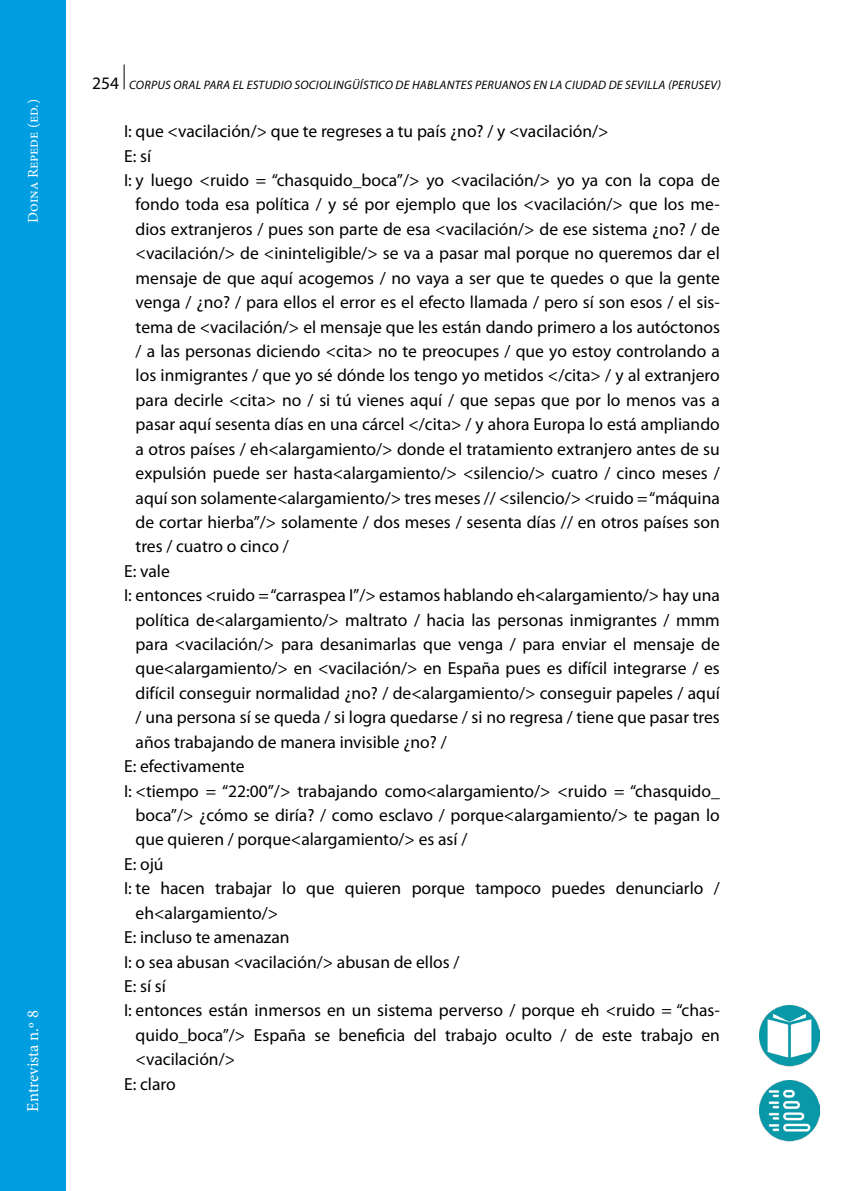
<style>
.page{position:relative;width:844px;height:1191px;background:#fff}
.page>*{position:absolute;margin:0;border:0;box-sizing:border-box;transform-origin:0 0}
._0010_texto_normal_t{font:17.5px/24.3px "Myriad Pro";color:#000;text-align:justify}
.t1{font:16.62px "Minion Pro";color:#fff}
.t2{font:14.88px "Minion Pro";color:#fff}
.t3{font:italic 12.25px "Myriad Pro";letter-spacing:.02em;color:#000}
.s1{font-style:normal;font-size:17.5px}
</style>
<div class="page">
<svg style="left:124px;top:64px;width:1px;height:25px"></svg>
<img style="left:759px;top:1005px;width:60px;height:61px">
<img style="left:759px;top:1081px;width:60px;height:60px">
<div style="left:0;top:0;width:66px;height:1191px;background:#009ee0"></div>
<hr style="left:843px;top:0;width:1px;height:1191px;background:#009ee0">
<p class="t2" style="left:23px;top:223px;width:125px;rotate:-90deg">Doina Repede (ed.)</p>
<p class="t1" style="left:22px;top:1111px;width:103px;rotate:-90deg">Entrevista n.º 8</p>
<p class="t3" style="left:92px;top:79px;width:630px"><span class="s1">254</span> CORPUS ORAL PARA EL ESTUDIO SOCIOLINGÜÍSTICO DE HABLANTES PERUANOS EN LA CIUDAD DE SEVILLA (PERUSEV)</p>
<p class="_0010_texto_normal_t" style="left:124px;top:119px;width:486px">I: que &lt;vacilación/&gt; que te regreses a tu país ¿no? / y &lt;vacilación/&gt;</p>
<p class="_0010_texto_normal_t" style="left:124px;top:144px;width:28px">E: sí</p>
<p class="_0010_texto_normal_t" style="left:136px;top:168px;width:585px;text-indent:-12px">I: y luego &lt;ruido = “chasquido_boca”/&gt; yo &lt;vacilación/&gt; yo ya con la copa de fondo toda esa política / y sé por ejemplo que los &lt;vacilación/&gt; que los me&shy;dios extranjeros / pues son parte de esa &lt;vacilación/&gt; de ese sistema ¿no? / de &lt;vacilación/&gt; de &lt;ininteligible/&gt; se va a pasar mal porque no queremos dar el mensaje de que aquí acogemos / no vaya a ser que te quedes o que la gente venga / ¿no? / para ellos el error es el efecto llamada / pero sí son esos / el sis&shy;tema de &lt;vacilación/&gt; el mensaje que les están dando primero a los autóctonos / a las personas diciendo &lt;cita&gt; no te preocupes / que yo estoy controlando a los inmigrantes / que yo sé dónde los tengo yo metidos &lt;/cita&gt; / y al extranjero para decirle &lt;cita&gt; no / si tú vienes aquí / que sepas que por lo menos vas a pasar aquí sesenta días en una cárcel &lt;/cita&gt; / y ahora Europa lo está ampliando a otros países / eh&lt;alargamiento/&gt; donde el tratamiento extranjero antes de su expulsión puede ser hasta&lt;alargamiento/&gt; &lt;silencio/&gt; cuatro / cinco meses / aquí son solamente&lt;alargamiento/&gt; tres meses // &lt;silencio/&gt; &lt;ruido = “máquina de cortar hierba”/&gt; solamente / dos meses / sesenta días // en otros países son tres / cuatro o cinco /</p>
<p class="_0010_texto_normal_t" style="left:124px;top:559px;width:47px">E: vale</p>
<p class="_0010_texto_normal_t" style="left:136px;top:583px;width:585px;text-indent:-12px">I: entonces &lt;ruido = “carraspea I”/&gt; estamos hablando eh&lt;alargamiento/&gt; hay una política de&lt;alargamiento/&gt; maltrato / hacia las personas inmigrantes / mmm para &lt;vacilación/&gt; para desanimarlas que venga / para enviar el mensaje de que&lt;alargamiento/&gt; en &lt;vacilación/&gt; en España pues es difícil integrarse / es difícil conseguir normalidad ¿no? / de&lt;alargamiento/&gt; conseguir papeles / aquí / una persona sí se queda / si logra quedarse / si no regresa / tiene que pasar tres años trabajando de manera invisible ¿no? /</p>
<p class="_0010_texto_normal_t" style="left:124px;top:754px;width:122px">E: efectivamente</p>
<p class="_0010_texto_normal_t" style="left:136px;top:779px;width:585px;text-indent:-12px">I: &lt;tiempo = “22:00”/&gt; trabajando como&lt;alargamiento/&gt; &lt;ruido = “chasquido_ boca”/&gt; ¿cómo se diría? / como esclavo / porque&lt;alargamiento/&gt; te pagan lo que quieren / porque&lt;alargamiento/&gt; es así /</p>
<p class="_0010_texto_normal_t" style="left:124px;top:852px;width:41px">E: ojú</p>
<p class="_0010_texto_normal_t" style="left:136px;top:876px;width:585px;text-indent:-12px">I: te hacen trabajar lo que quieren porque tampoco puedes denunciarlo / eh&lt;alargamiento/&gt;</p>
<p class="_0010_texto_normal_t" style="left:124px;top:925px;width:167px">E: incluso te amenazan</p>
<p class="_0010_texto_normal_t" style="left:124px;top:949px;width:337px">I: o sea abusan &lt;vacilación/&gt; abusan de ellos /</p>
<p class="_0010_texto_normal_t" style="left:124px;top:974px;width:43px">E: sí sí</p>
<p class="_0010_texto_normal_t" style="left:136px;top:998px;width:585px;text-indent:-12px">I: entonces están inmersos en un sistema perverso / porque eh &lt;ruido = “chas&shy;quido_boca”/&gt; España se beneficia del trabajo oculto / de este trabajo en &lt;vacilación/&gt;</p>
<p class="_0010_texto_normal_t" style="left:124px;top:1072px;width:53px">E: claro</p>
</div>
